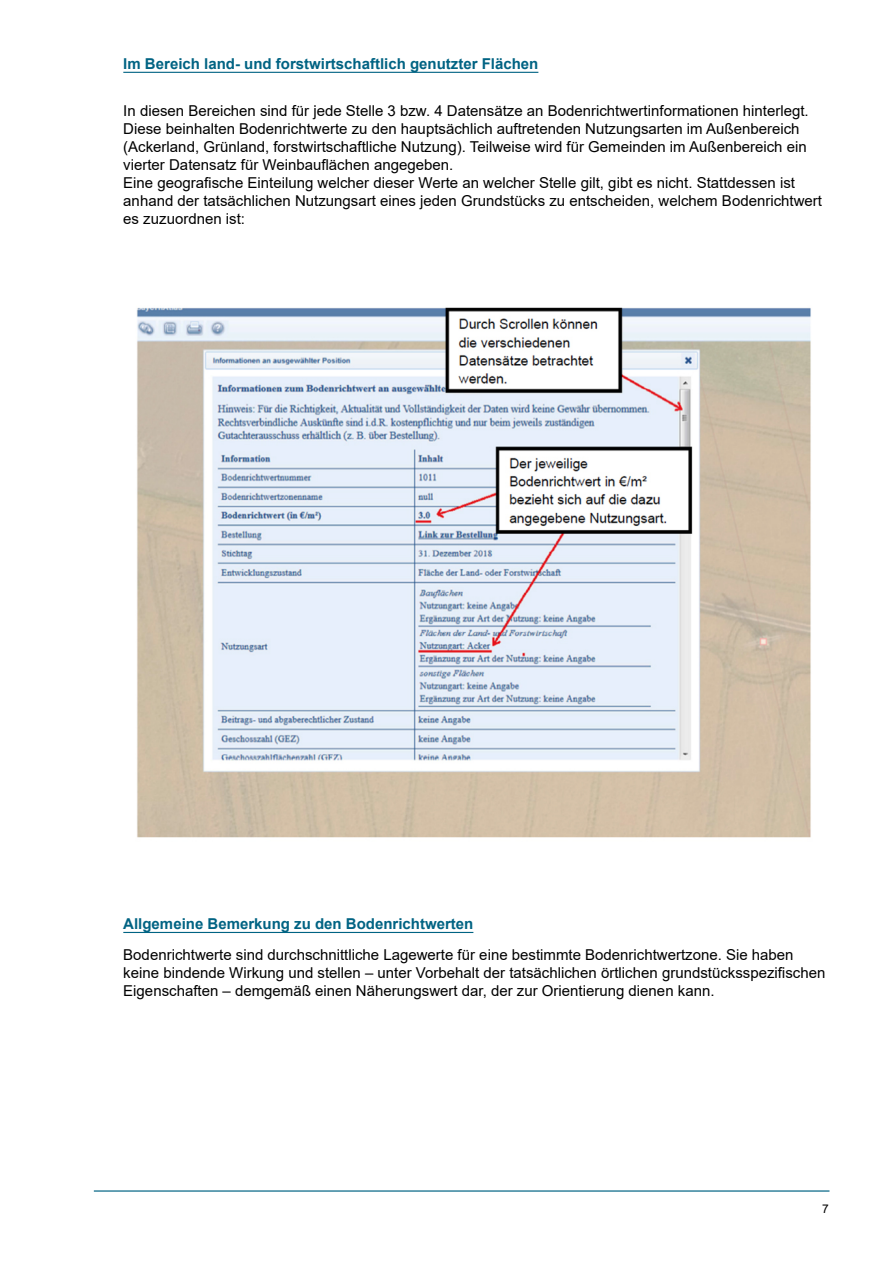
<style>
.page{position:relative;width:893px;height:1263px;background:#fff}
.page>*{position:absolute;margin:0;border:0;box-sizing:border-box;transform-origin:0 0}
.t1{font:15px/18px "Arial";color:#000}
.t2{font:700 15px "Arial";color:#006383}
.t3{font:12px "Arial";color:#000}
</style>
<div class="page">
<hr style="left:94px;top:1190px;width:735px;height:2px;background:#33829c">
<hr style="left:123px;top:72px;width:415px;height:1px;background:#006383">
<img style="left:137px;top:307px;width:674px;height:531px">
<hr style="left:123px;top:932px;width:350px;height:1px;background:#006383">
<p class="t2" style="left:123px;top:53px;width:417px">Im Bereich land- und forstwirtschaftlich genutzter Flächen</p>
<p class="t1" style="left:123px;top:102px;width:687px">In diesen Bereichen sind für jede Stelle 3 bzw. 4 Datensätze an Bodenrichtwertinformationen hinterlegt.</p>
<p class="t1" style="left:123px;top:120px;width:685px">Diese beinhalten Bodenrichtwerte zu den hauptsächlich auftretenden Nutzungsarten im Außenbereich (Ackerland, Grünland, forstwirtschaftliche Nutzung). Teilweise wird für Gemeinden im Außenbereich ein vierter Datensatz für Weinbauflächen angegeben.</p>
<p class="t1" style="left:123px;top:174px;width:700px">Eine geografische Einteilung welcher dieser Werte an welcher Stelle gilt, gibt es nicht. Stattdessen ist anhand der tatsächlichen Nutzungsart eines jeden Grundstücks zu entscheiden, welchem Bodenrichtwert es zuzuordnen ist:</p>
<p class="t2" style="left:123px;top:914px;width:352px">Allgemeine Bemerkung zu den Bodenrichtwerten</p>
<p class="t1" style="left:123px;top:946px;width:704px">Bodenrichtwerte sind durchschnittliche Lagewerte für eine bestimmte Bodenrichtwertzone. Sie haben keine bindende Wirkung und stellen – unter Vorbehalt der tatsächlichen örtlichen grundstücksspezifischen<br>Eigenschaften – demgemäß einen Näherungswert dar, der zur Orientierung dienen kann.</p>
<p class="t3" style="left:822px;top:1200px;width:8px">7</p>
</div>
